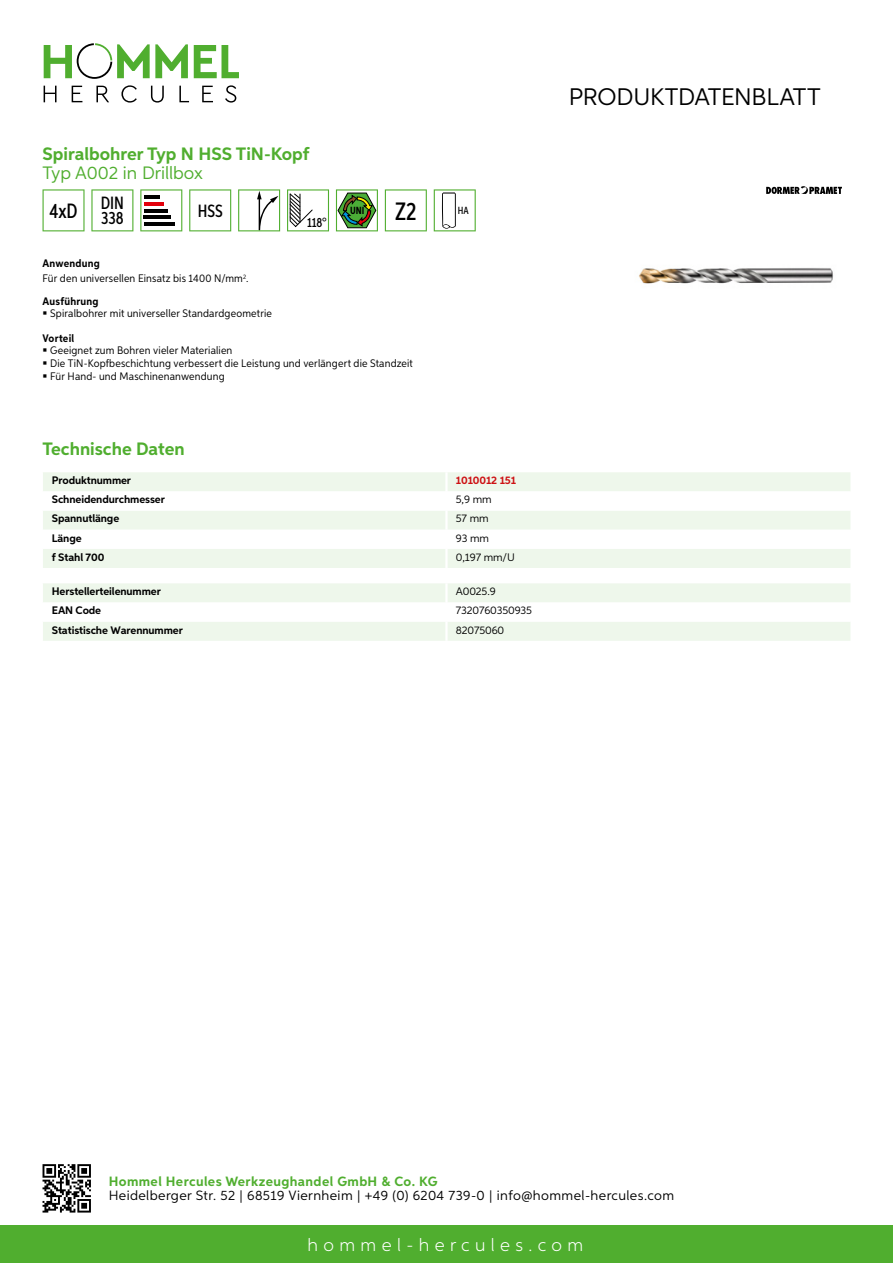
<style>
.page{position:relative;width:893px;height:1263px;background:#fff}
.page>*{position:absolute;margin:0;border:0;box-sizing:border-box;transform-origin:0 0}
.t1{font:500 25.2px "Aspira XX Nar";color:#000}
.t2{font:24px "Aspira";letter-spacing:-.01em;color:#000}
.t3{font:500 20.7px "Aspira XX Nar";color:#000}
.t4{font:700 18px "Aspira";color:#50ae2f}
.t5{font:300 18px "Aspira";letter-spacing:.3em;color:#fff}
.t6{font:18px "Aspira";color:#50ae2f}
.t7{font:500 17.85px "Aspira XX Nar";color:#000}
.t8{font:13.5px "Aspira";letter-spacing:.03em;color:#000}
.t9{font:700 13.5px "Aspira";letter-spacing:.03em;color:#50ae2f}
.t10{font:500 13.35px "Aspira XX Nar";color:#000}
.t11{font:10.95px/12.8px "Aspira Nar";letter-spacing:.015em;color:#000}
.t12{font:700 10.95px "Aspira";letter-spacing:-.01em;color:#000}
.t13{font:10.95px "Aspira";letter-spacing:-.01em;color:#000}
.t14{font:700 10.95px "Aspira Nar";letter-spacing:.02em;color:#000}
.t15{font:700 10.95px "Aspira";letter-spacing:-.01em;color:#cd1013}
.t16{font:700 10.35px "Aspira XX Nar";color:#000}
.t17{font:500 10.35px "Aspira XX Nar";color:#000}
.s1{font-weight:700}
</style>
<div class="page">
<div style="left:0;top:1226px;width:893px;height:37px;background:#50ae2f"></div>
<svg style="left:43px;top:1164px;width:48px;height:48px"></svg>
<svg style="left:194px;top:45px;width:45px;height:33px"></svg>
<svg style="left:44px;top:43px;width:144px;height:36px"></svg>
<svg style="left:44px;top:86px;width:13px;height:16px"></svg>
<svg style="left:72px;top:86px;width:10px;height:16px"></svg>
<svg style="left:96px;top:86px;width:13px;height:16px"></svg>
<svg style="left:121px;top:85px;width:16px;height:18px"></svg>
<svg style="left:151px;top:86px;width:13px;height:17px"></svg>
<svg style="left:179px;top:86px;width:10px;height:16px"></svg>
<svg style="left:202px;top:86px;width:11px;height:16px"></svg>
<svg style="left:225px;top:85px;width:11px;height:18px"></svg>
<div style="left:43px;top:472px;width:807px;height:96px;background:#eef7eb"></div>
<svg style="left:43px;top:491px;width:807px;height:58px"></svg>
<hr style="left:445px;top:472px;width:3px;height:19px;background:#fff">
<hr style="left:445px;top:491px;width:3px;height:20px;background:#fff">
<hr style="left:445px;top:511px;width:3px;height:19px;background:#fff">
<hr style="left:445px;top:530px;width:3px;height:19px;background:#fff">
<hr style="left:445px;top:549px;width:3px;height:19px;background:#fff">
<svg style="left:43px;top:583px;width:807px;height:58px"></svg>
<hr style="left:445px;top:622px;width:3px;height:19px;background:#fff">
<svg style="left:43px;top:189px;width:42px;height:42px"></svg>
<svg style="left:91px;top:189px;width:42px;height:42px"></svg>
<svg style="left:140px;top:189px;width:42px;height:42px"></svg>
<hr style="left:144px;top:196px;width:16px;height:3px;background:#000">
<hr style="left:144px;top:202px;width:20px;height:4px;background:#e3000b">
<hr style="left:144px;top:209px;width:23px;height:3px;background:#000">
<hr style="left:144px;top:216px;width:27px;height:3px;background:#000">
<hr style="left:144px;top:222px;width:31px;height:4px;background:#000">
<svg style="left:189px;top:189px;width:42px;height:42px"></svg>
<svg style="left:238px;top:189px;width:42px;height:42px"></svg>
<svg style="left:287px;top:189px;width:42px;height:42px"></svg>
<svg style="left:336px;top:189px;width:42px;height:42px"></svg>
<svg style="left:385px;top:189px;width:42px;height:42px"></svg>
<svg style="left:434px;top:189px;width:42px;height:42px"></svg>
<img style="left:639px;top:268px;width:194px;height:16px">
<svg style="left:766px;top:186px;width:76px;height:8px"></svg>
<h3 class="t4" style="left:43px;top:142px;width:268px">Spiralbohrer Typ N HSS TiN-Kopf</h3>
<h3 class="t6" style="left:43px;top:162px;width:162px">Typ A002 in Drillbox</h3>
<h3 class="t3" style="left:49px;top:198px;width:76px">4xD <sup>DIN</sup></h3>
<h3 class="t7" style="left:101px;top:207px;width:24px">338</h3>
<h3 class="t7" style="left:198px;top:200px;width:27px">HSS</h3>
<p class="t10" style="left:307px;top:215px;width:21px">118°</p>
<p class="t16" style="left:350px;top:205px;width:16px">UNI</p>
<h1 class="t1" style="left:395px;top:196px;width:23px">Z2</h1>
<p class="t17" style="left:458px;top:204px;width:12px">HA</p>
<p class="t11" style="left:43px;top:256px;width:208px;line-height:15.1px"><span class="s1">Anwendung<br></span>Für den universellen Einsatz bis 1400 N/mm<sup>2</sup>.</p>
<p class="t14" style="left:43px;top:294px;width:58px">Ausführung</p>
<p class="t11" style="left:50px;top:307px;width:223px">Spiralbohrer mit universeller Standardgeometrie</p>
<p class="t14" style="left:43px;top:331px;width:33px">Vorteil</p>
<p class="t11" style="left:50px;top:344px;width:364px">Geeignet zum Bohren vieler Materialien<br>Die TiN-Kopfbeschichtung verbessert die Leistung und verlängert die Standzeit<br>Für Hand- und Maschinenanwendung</p>
<h3 class="t4" style="left:43px;top:438px;width:144px">Technische Daten</h3>
<p class="t12" style="left:52px;top:474px;width:81px">Produktnummer</p>
<p class="t15" style="left:456px;top:474px;width:62px">1010012 151</p>
<p class="t12" style="left:52px;top:493px;width:115px">Schneidendurchmesser</p>
<p class="t13" style="left:456px;top:493px;width:37px">5,9 mm</p>
<p class="t12" style="left:52px;top:512px;width:69px">Spannutlänge</p>
<p class="t13" style="left:456px;top:512px;width:34px">57 mm</p>
<p class="t12" style="left:52px;top:531px;width:31px">Länge</p>
<p class="t13" style="left:456px;top:531px;width:35px">93 mm</p>
<p class="t12" style="left:52px;top:550px;width:54px">f Stahl 700</p>
<p class="t13" style="left:456px;top:550px;width:59px">0,197 mm/U</p>
<p class="t12" style="left:52px;top:585px;width:111px">Herstellerteilenummer</p>
<p class="t13" style="left:456px;top:585px;width:41px">A0025.9</p>
<p class="t12" style="left:52px;top:604px;width:51px">EAN Code</p>
<p class="t13" style="left:456px;top:604px;width:78px">7320760350935</p>
<p class="t12" style="left:52px;top:623px;width:132px">Statistische Warennummer</p>
<p class="t13" style="left:456px;top:623px;width:50px">82075060</p>
<h2 class="t2" style="left:569px;top:82px;width:253px">Produktdatenblatt</h2>
<p class="t9" style="left:109px;top:1172px;width:330px">Hommel Hercules Werkzeughandel GmbH &amp; Co. KG</p>
<p class="t8" style="left:109px;top:1187px;width:567px">Heidelberger Str. 52 | 68519 Viernheim | +49 (0) 6204 739-0 | info@hommel-hercules.com</p>
<h3 class="t5" style="left:307px;top:1234px;width:277px">hommel-hercules.com</h3>
</div>
